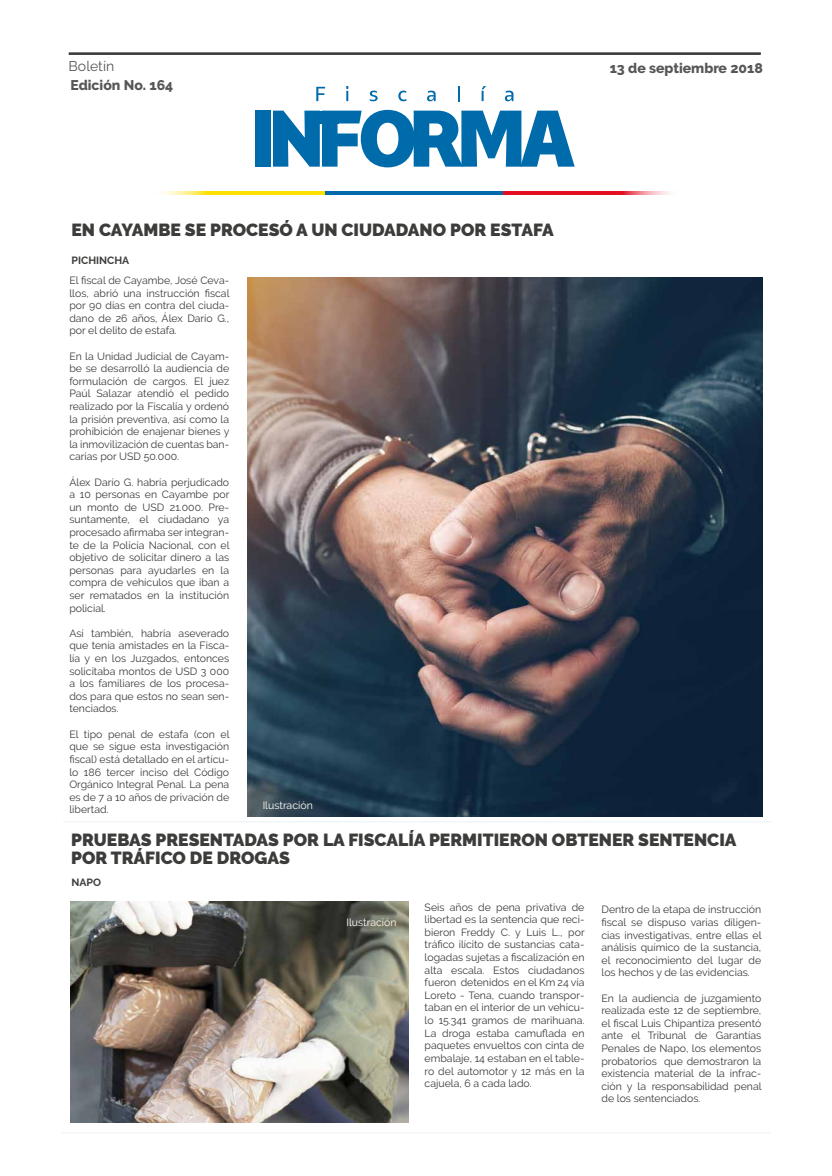
<style>
.page{position:relative;width:832px;height:1176px;background:#fff}
.page>*{position:absolute;margin:0;border:0;box-sizing:border-box;transform-origin:0 0}
.t1{font:900 17.5px/18.4px "Raleway";color:#3c3c3b}
.t2{font:800 14px "Raleway";color:#575756}
.t3{font:14px "Raleway";color:#575756}
.t4{font:10.5px/12.6px "Raleway";color:#3c3c3b;text-align:justify}
.t5{font:10.5px "Raleway";color:#fff}
.t6{font:700 10.5px "Raleway";color:#3c3c3b}
</style>
<div class="page">
<hr style="left:69px;top:52px;width:691px;height:3px;background:#3c3c3b">
<hr style="left:266px;top:192px;width:60px;height:3px;background:#ffe000">
<hr style="left:326px;top:192px;width:59px;height:3px;background:#006bab">
<hr style="left:385px;top:192px;width:59px;height:3px;background:#006bab">
<hr style="left:444px;top:192px;width:59px;height:3px;background:#006bab">
<hr style="left:503px;top:192px;width:59px;height:3px;background:#e40e20">
<hr style="left:562px;top:192px;width:59px;height:3px;background:#e40e20">
<svg style="left:621px;top:192px;width:49px;height:3px"></svg>
<hr style="left:208px;top:192px;width:59px;height:3px;background:#ffe000">
<svg style="left:160px;top:192px;width:48px;height:3px"></svg>
<svg style="left:316px;top:87px;width:9px;height:14px"></svg>
<svg style="left:346px;top:86px;width:2px;height:15px"></svg>
<svg style="left:369px;top:91px;width:8px;height:10px"></svg>
<svg style="left:398px;top:91px;width:8px;height:10px"></svg>
<svg style="left:427px;top:91px;width:8px;height:10px"></svg>
<svg style="left:458px;top:86px;width:1px;height:15px"></svg>
<svg style="left:481px;top:86px;width:5px;height:15px"></svg>
<svg style="left:504px;top:91px;width:9px;height:10px"></svg>
<div style="left:255px;top:111px;width:15px;height:56px;background:#006bab"></div>
<svg style="left:273px;top:110px;width:301px;height:57px"></svg>
<div style="left:305px;top:111px;width:33px;height:12px;background:#006bab"></div>
<hr style="left:62px;top:1132px;width:707px;height:1px;background:#1d7180">
<hr style="left:63px;top:821px;width:708px;height:1px;background:#1d7180">
<img style="left:247px;top:277px;width:515px;height:539px">
<img style="left:71px;top:901px;width:337px;height:221px">
<h2 class="t3" style="left:69px;top:58px;width:47px">Boletín</h2>
<h2 class="t2" style="left:609px;top:60px;width:154px">13 de septiembre 2018</h2>
<h2 class="t2" style="left:71px;top:77px;width:104px">Edición No. 164</h2>
<h1 class="t1" style="left:71px;top:220px;width:483px">EN CAYAMBE SE PROCESÓ A UN CIUDADANO POR ESTAFA</h1>
<p class="t6" style="left:72px;top:254px;width:59px">PICHINCHA</p>
<p class="t4" style="left:69px;top:274px;width:161px">El fiscal de Cayambe, José Ceva&shy;llos, abrió una instrucción fiscal por 90 días en contra del ciuda&shy;dano de 26 años, Álex Darío G., por el delito de estafa.</p>
<p class="t4" style="left:69px;top:349px;width:161px">En la Unidad Judicial de Cayam&shy;be se desarrolló la audiencia de formulación de cargos. El juez Paúl Salazar atendió el pedido realizado por la Fiscalía y ordenó la prisión preventiva, así como la prohibición de enajenar bienes y la inmovilización de cuentas ban&shy;carias por USD 50.000.</p>
<p class="t4" style="left:69px;top:475px;width:161px">Álex Darío G. habría perjudicado a 10 personas en Cayambe por un monto de USD 21.000. Pre&shy;suntamente, el ciudadano ya procesado afirmaba ser integran&shy;te de la Policía Nacional, con el objetivo de solicitar dinero a las personas para ayudarles en la compra de vehículos que iban a ser rematados en la institución policial.</p>
<p class="t4" style="left:69px;top:627px;width:161px">Así también, habría aseverado que tenía amistades en la Fisca&shy;lía y en los Juzgados, entonces solicitaba montos de USD 3 000 a los familiares de los procesa&shy;dos para que estos no sean sen&shy;tenciados.</p>
<p class="t4" style="left:69px;top:727px;width:161px">El tipo penal de estafa (con el que se sigue esta investigación fiscal) está detallado en el artícu&shy;lo 186 tercer inciso del Código Orgánico Integral Penal. La pena es de 7 a 10 años de privación de libertad.</p>
<p class="t5" style="left:262px;top:799px;width:52px">Ilustración</p>
<h1 class="t1" style="left:71px;top:830px;width:666px">PRUEBAS PRESENTADAS POR LA FISCALÍA PERMITIERON OBTENER SENTENCIA<br>POR TRÁFICO DE DROGAS</h1>
<p class="t6" style="left:72px;top:876px;width:31px">NAPO</p>
<p class="t4" style="left:424px;top:900px;width:161px">Seis años de pena privativa de libertad es la sentencia que reci&shy;bieron Freddy C. y Luis L., por tráfico ilícito de sustancias cata&shy;logadas sujetas a fiscalización en alta escala. Estos ciudadanos fueron detenidos en el Km 24 vía Loreto - Tena, cuando transpor&shy;taban en el interior de un vehícu&shy;lo 15.341 gramos de marihuana.<br>La droga estaba camuflada en paquetes envueltos con cinta de embalaje, 14 estaban en el table&shy;ro del automotor y 12 más en la cajuela, 6 a cada lado.</p>
<p class="t4" style="left:601px;top:903px;width:161px">Dentro de la etapa de instrucción fiscal se dispuso varias diligen&shy;cias investigativas, entre ellas el análisis químico de la sustancia, el reconocimiento del lugar de los hechos y de las evidencias.</p>
<p class="t5" style="left:346px;top:916px;width:52px">Ilustración</p>
<p class="t4" style="left:601px;top:991px;width:162px">En la audiencia de juzgamiento realizada este 12 de septiembre, el fiscal Luis Chipantiza presentó ante el Tribunal de Garantías Penales de Napo, los elementos probatorios que demostraron la existencia material de la infrac&shy;ción y la responsabilidad penal de los sentenciados.</p>
</div>
